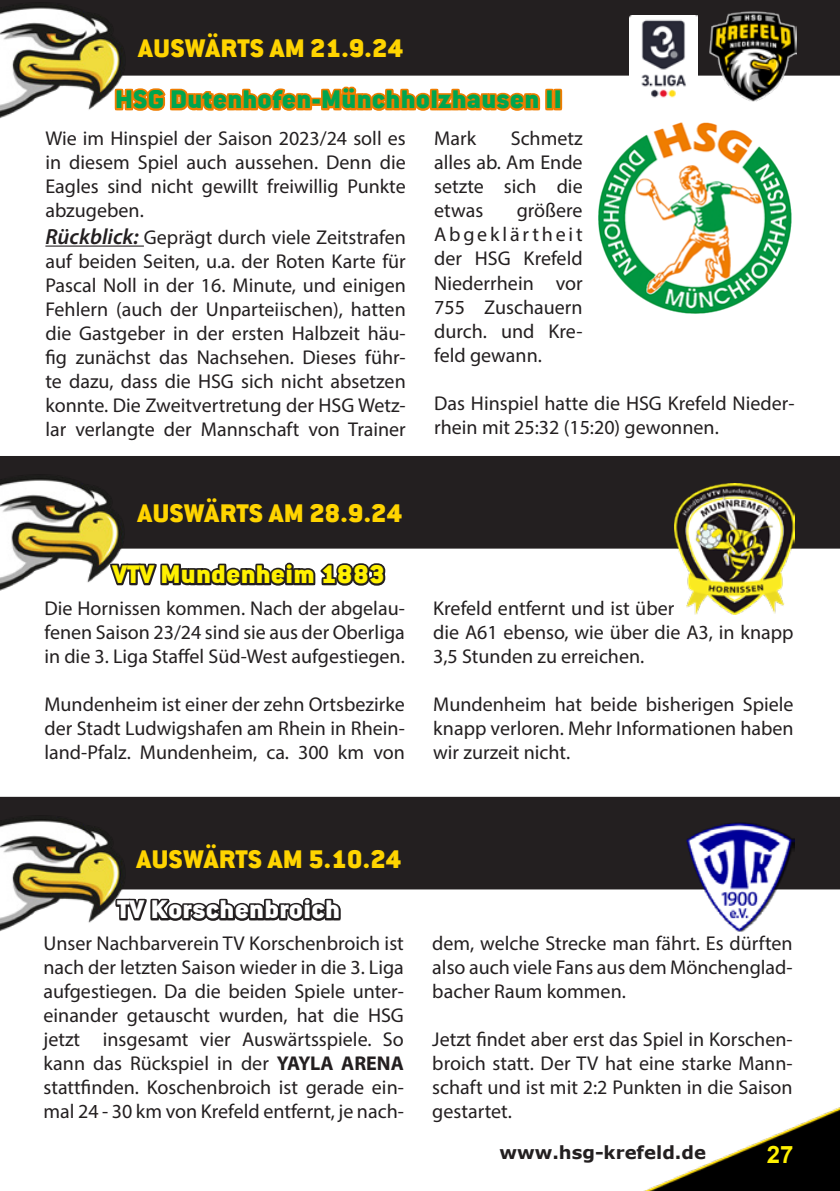
<style>
.page{position:relative;width:840px;height:1191px;background:#fff}
.page>*{position:absolute;margin:0;border:0;box-sizing:border-box;transform-origin:0 0}
.t1{font:28px "Conduit ITC Black";letter-spacing:.02em;color:#ffd400}
.t2{font:28px "Conduit ITC Black";letter-spacing:.03em;color:#00a54f}
.t3{font:28px "Conduit ITC Black";letter-spacing:.03em;color:#fff101}
.t4{font:28px "Conduit ITC Black";letter-spacing:.03em;color:#fff}
.t5{font:700 24px "Arial";color:#fff101}
.t6{font:20px/24px "Myriad Pro";color:#231f20;text-align:justify}
.t7{font:700 18px "Verdana";color:#231f20}
.s1{font-weight:600;font-style:italic;font-size:22px}
.s2{font-weight:700}
</style>
<div class="page">
<img style="left:643px;top:1107px;width:196px;height:84px">
<div style="left:131px;top:0;width:708px;height:76px;background:#231f20"></div>
<img style="left:0;top:0;width:131px;height:119px">
<img style="left:629px;top:15px;width:68px;height:83px">
<img style="left:709px;top:11px;width:87px;height:91px">
<svg style="left:113px;top:69px;width:429px;height:50px"></svg>
<div style="left:545px;top:89px;width:8px;height:21px;border:4px solid #ef7d00"></div>
<div style="left:553px;top:89px;width:9px;height:21px;border:4px solid #ef7d00"></div>
<img style="left:598px;top:122px;width:194px;height:192px">
<hr style="left:45px;top:245px;width:99px;height:2px;background:#231f20">
<div style="left:0;top:456px;width:839px;height:92px;background:#231f20"></div>
<img style="left:0;top:473px;width:130px;height:118px">
<svg style="left:108px;top:541px;width:280px;height:50px"></svg>
<img style="left:674px;top:484px;width:120px;height:130px">
<div style="left:0;top:797px;width:839px;height:92px;background:#231f20"></div>
<img style="left:0;top:814px;width:131px;height:118px">
<img style="left:686px;top:820px;width:108px;height:112px">
<svg style="left:113px;top:877px;width:229px;height:55px"></svg>
<p class="t1" style="left:138px;top:31px;width:266px">AUSWÄRTS AM 21.9.24</p>
<p class="t2" style="left:115px;top:83px;width:447px">HSG Dutenhofen-Münchholzhausen II</p>
<p class="t6" style="left:45px;top:126px;width:362px">Wie im Hinspiel der Saison 2023/24 soll es in diesem Spiel auch aussehen. Denn die Eagles sind nicht gewillt freiwillig Punkte abzugeben.</p>
<p class="t6" style="left:45px;top:225px;width:362px"><span class="s1">Rückblick:</span> Geprägt durch viele Zeitstrafen auf beiden Seiten, u.a. der Roten Karte für Pascal Noll in der 16. Minute, und einigen Fehlern (auch der Unparteiischen), hatten die Gastgeber in der ersten Halbzeit häu&shy;fig zunächst das Nachsehen. Dieses führ&shy;te dazu, dass die HSG sich nicht absetzen konnte. Die Zweitvertretung der HSG Wetz&shy;lar verlangte der Mannschaft von Trainer</p>
<p class="t6" style="left:434px;top:126px;width:150px;text-indent:76px">Schmetz alles ab. Am Ende setzte sich die etwas</p>
<p class="t6" style="left:434px;top:126px;width:43px">Mark</p>
<p class="t6" style="left:434px;top:198px;width:150px;text-indent:83px">größere Abgeklärtheit der HSG Krefeld Niederrhein vor 755 Zuschauern durch. und Kre&shy;feld gewann.</p>
<p class="t6" style="left:434px;top:390px;width:362px">Das Hinspiel hatte die HSG Krefeld Nieder&shy;rhein mit 25:32 (15:20) gewonnen.</p>
<p class="t1" style="left:137px;top:496px;width:266px">AUSWÄRTS AM 28.9.24</p>
<p class="t3" style="left:112px;top:557px;width:273px">VTV Mundenheim 1883</p>
<p class="t6" style="left:44px;top:595px;width:362px">Die Hornissen kommen. Nach der abgelau&shy;fenen Saison 23/24 sind sie aus der Oberliga in die 3. Liga Staffel Süd-West aufgestiegen.</p>
<p class="t6" style="left:44px;top:691px;width:362px">Mundenheim ist einer der zehn Ortsbezirke der Stadt Ludwigshafen am Rhein in Rhein&shy;land-Pfalz. Mundenheim, ca. 300 km von</p>
<p class="t6" style="left:433px;top:595px;width:362px;text-align:left">Krefeld entfernt und ist über<br>die A61 ebenso, wie über die A3, in knapp<br>3,5 Stunden zu erreichen.</p>
<p class="t6" style="left:433px;top:691px;width:362px">Mundenheim hat beide bisherigen Spiele knapp verloren. Mehr Informationen haben wir zurzeit nicht.</p>
<p class="t1" style="left:136px;top:842px;width:266px">AUSWÄRTS AM 5.10.24</p>
<p class="t4" style="left:117px;top:892px;width:224px">TV Korschenbroich</p>
<p class="t6" style="left:43px;top:930px;width:361px">Unser Nachbarverein TV Korschenbroich ist nach der letzten Saison wieder in die 3. Liga aufgestiegen. Da die beiden Spiele unter-</p>
<p class="t6" style="left:43px;top:1002px;width:362px">einander getauscht wurden, hat die HSG jetzt insgesamt vier Auswärtsspiele. So kann das Rückspiel in der <span class="s2">YAYLA ARENA </span>stattfinden. Koschenbroich ist gerade ein&shy;mal 24 - 30 km von Krefeld entfernt, je nach-</p>
<p class="t6" style="left:432px;top:930px;width:362px">dem, welche Strecke man fährt. Es dürften also auch viele Fans aus dem Mönchenglad&shy;bacher Raum kommen.</p>
<p class="t6" style="left:432px;top:1026px;width:362px">Jetzt findet aber erst das Spiel in Korschen&shy;broich statt. Der TV hat eine starke Mann&shy;schaft und ist mit 2:2 Punkten in die Saison gestartet.</p>
<p class="t7" style="left:499px;top:1140px;width:208px">www.hsg-krefeld.de</p>
<p class="t5" style="left:766px;top:1137px;width:28px">27</p>
</div>
